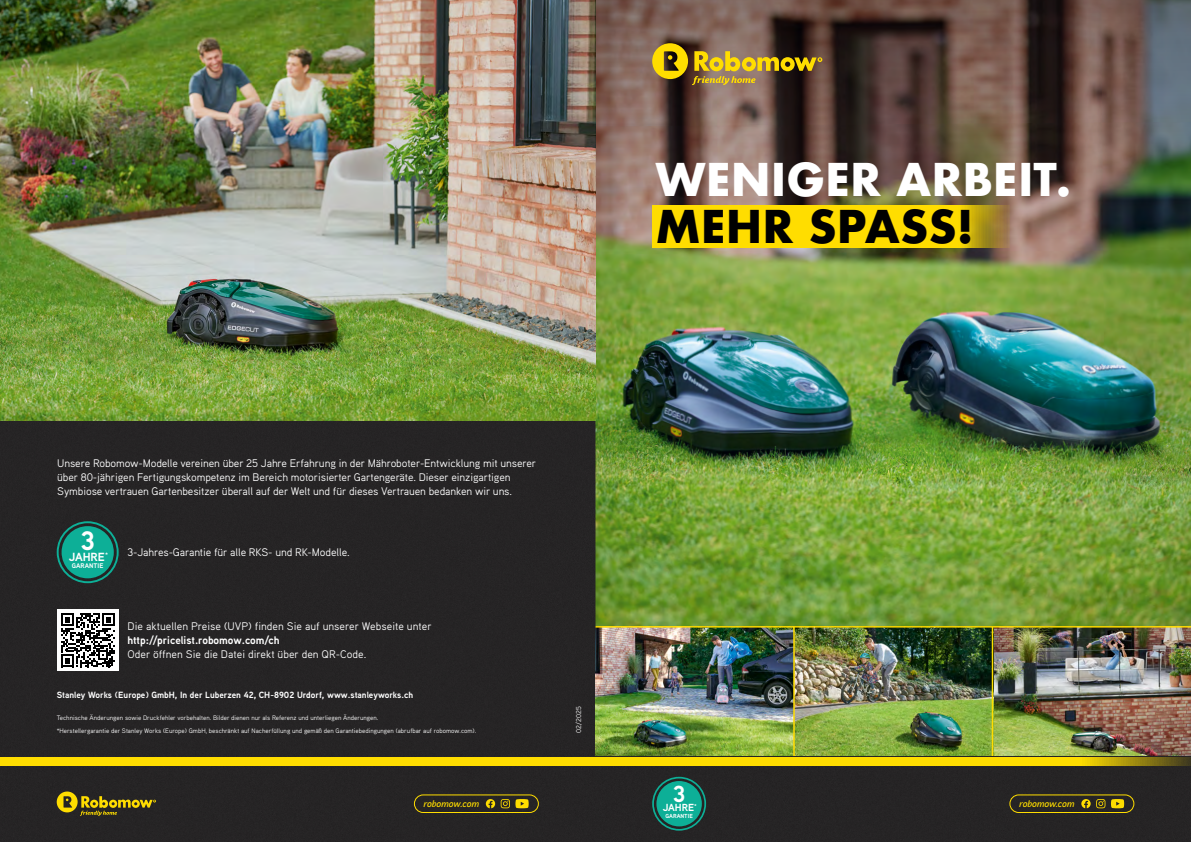
<style>
.page{position:relative;width:1191px;height:842px;background:#fff}
.page>*{position:absolute;margin:0;border:0;box-sizing:border-box;transform-origin:0 0}
.t1{font:700 43.9px "Futura";color:#fff}
.t2{font:700 43.9px "Futura";color:#000}
.t3{font:700 26.8px "Aaux Next";color:#fff}
.t4{font:700 23.3px "Aaux Next";color:#fff}
.t5{font:700 11.8px "Aaux Next";letter-spacing:-.01em;color:#fff}
.t6{font:11px/14px "Aaux Pro";letter-spacing:-.01em;color:#fff}
.t7{font:700 11px "Aaux Next";color:#fff}
.t8{font:700 10.3px "Aaux Next";letter-spacing:-.01em;color:#fff}
.t9{font:italic 600 9.7px "Aaux Next";color:#fd0}
.t10{font:700 9px "Aaux Next";color:#fff}
.t11{font:7px "Aaux Pro";letter-spacing:.01em;color:#fff}
.t12{font:700 6.7px "Aaux Next";color:#fff}
.t13{font:6.5px/13.3px "Aaux Pro";color:#fff}
.t14{font:700 5.8px "Aaux Next";color:#fff}
</style>
<div class="page">
<div style="left:0;top:421px;width:595px;height:336px;background:#262425"></div>
<img style="left:595px;top:323px;width:596px;height:303px">
<img style="left:595px;top:627px;width:596px;height:130px">
<img style="left:0;top:0;width:595px;height:421px">
<hr style="left:595px;top:626px;width:596px;height:1px;background:#fd0">
<hr style="left:793px;top:627px;width:1px;height:134px;background:#fd0">
<hr style="left:991px;top:627px;width:2px;height:134px;background:#fd0">
<img style="left:595px;top:0;width:596px;height:323px">
<div style="left:595px;top:765px;width:596px;height:77px;background:#262425"></div>
<svg style="left:595px;top:757px;width:596px;height:8px;background:#eccd02"></svg>
<div style="left:0;top:765px;width:595px;height:77px;background:#262425"></div>
<div style="left:0;top:757px;width:595px;height:8px;background:#fd0"></div>
<div style="left:1009px;top:794px;width:125px;height:19px;border:1px solid #fd0;border-radius:9px"></div>
<svg style="left:1111px;top:799px;width:13px;height:9px"></svg>
<svg style="left:1096px;top:799px;width:9px;height:9px"></svg>
<svg style="left:1081px;top:799px;width:9px;height:9px"></svg>
<div style="left:414px;top:794px;width:125px;height:19px;border:1px solid #fd0;border-radius:9px"></div>
<svg style="left:486px;top:799px;width:42px;height:9px"></svg>
<svg style="left:57px;top:791px;width:99px;height:25px;background:#665b19"></svg>
<svg style="left:652px;top:43px;width:170px;height:42px;background:#8e742c"></svg>
<div style="left:652px;top:205px;width:357px;height:43px;background:#fd0"></div>
<svg style="left:57px;top:521px;width:62px;height:62px;background:#1f433f"></svg>
<div style="left:62px;top:526px;width:52px;height:52px;background:#0daf97;border-radius:50%"></div>
<svg style="left:652px;top:777px;width:54px;height:54px"></svg>
<div style="left:656px;top:781px;width:46px;height:45px;background:#0daf97;border-radius:50%"></div>
<div style="left:57px;top:609px;width:62px;height:62px;background:#fff"></div>
<svg style="left:61px;top:613px;width:54px;height:54px"></svg>
<h1 class="t1" style="left:655px;top:148px;width:417px">WENIGER ARBEIT.</h1>
<h1 class="t2" style="left:655px;top:195px;width:320px">MEHR SPASS!</h1>
<p class="t6" style="left:57px;top:456px;width:480px">Unsere Robomow-Modelle vereinen über 25 Jahre Erfahrung in der Mähroboter-Entwicklung mit unserer über 80-jährigen Fertigungskompetenz im Bereich motorisierter Gartengeräte. Dieser einzigartigen<br>Symbiose vertrauen Gartenbesitzer überall auf der Welt und für dieses Vertrauen bedanken wir uns.</p>
<h2 class="t3" style="left:80px;top:521px;width:16px">3</h2>
<p class="t5" style="left:69px;top:548px;width:41px">JAHRE<sup>*</sup></p>
<p class="t12" style="left:72px;top:561px;width:33px">GARANTIE</p>
<p class="t6" style="left:128px;top:545px;width:224px">3-Jahres-Garantie für alle RKS- und RK-Modelle.</p>
<p class="t6" style="left:128px;top:619px;width:306px">Die aktuellen Preise (UVP) finden Sie auf unserer Webseite unter</p>
<p class="t7" style="left:128px;top:632px;width:154px">http://pricelist.robomow.com/ch</p>
<p class="t6" style="left:128px;top:647px;width:240px">Oder öffnen Sie die Datei direkt über den QR-Code.</p>
<p class="t10" style="left:57px;top:688px;width:358px">Stanley Works (Europe) GmbH, In der Luberzen 42, CH-8902 Urdorf, www.stanleyworks.ch</p>
<p class="t13" style="left:57px;top:710px;width:421px">Technische Änderungen sowie Druckfehler vorbehalten. Bilder dienen nur als Referenz und unterliegen Änderungen.<br>*Herstellergarantie der Stanley Works (Europe) GmbH, beschränkt auf Nacherfüllung und gemäß den Garantiebedingungen (abrufbar auf robomow.com).</p>
<p class="t11" style="left:574px;top:733px;width:28px;rotate:-90deg">02/2025</p>
<h3 class="t4" style="left:673px;top:777px;width:14px">3</h3>
<p class="t8" style="left:663px;top:800px;width:35px">JAHRE<sup>*</sup></p>
<p class="t14" style="left:665px;top:812px;width:29px">GARANTIE</p>
<p class="t9" style="left:423px;top:797px;width:57px">robomow.com</p>
<p class="t9" style="left:1019px;top:797px;width:57px">robomow.com</p>
</div>
